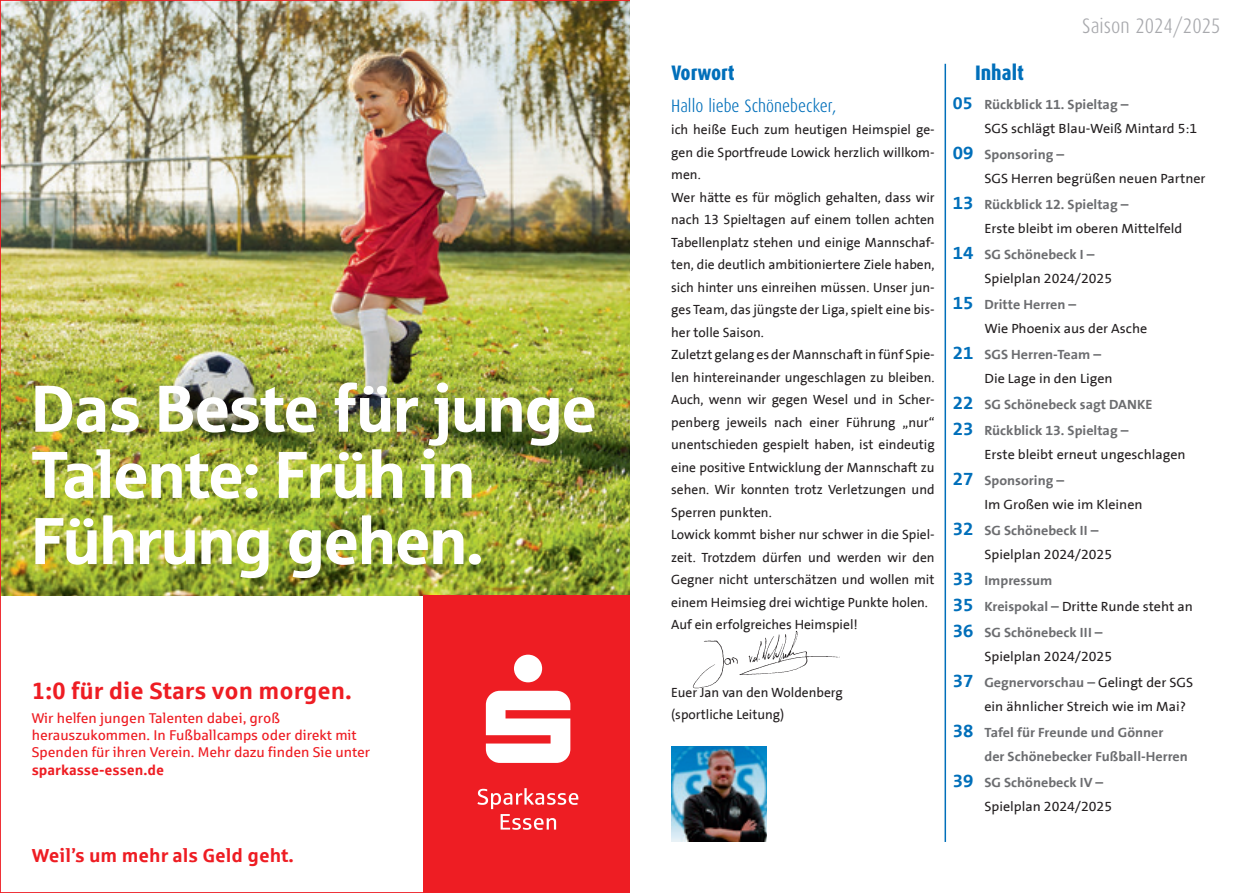
<style>
.page{position:relative;width:1259px;height:893px;background:#fff}
.page>*{position:absolute;margin:0;border:0;box-sizing:border-box;transform-origin:0 0}
.t1{font:66.15px/66.2px "Sparkasse Head";color:#fff}
.t2{font:700 23.7px "Sparkasse Rg";color:#ee1d23}
.t3{font:300 21px "Dax Condensed";color:#a8a9ad}
.t4{font:800 21px "Dax Condensed";color:#006fba}
.t5{font:700 18.9px "Sparkasse Rg";color:#ee1d23}
.t6{font:300 18px "Dax Condensed";color:#006fba}
.t7{font:14.1px/17.1px "Sparkasse Rg";color:#ee1d23}
.t8{font:13.5px/22.5px "The Sans Office";color:#231f20;text-align:justify}
.t9{font:13.5px/24px "The Sans Office";color:#231f20;scale:1.04 1}
.t10{font:700 13.5px/24px "The Sans Office";color:#6c6d70;scale:1.04 1}
.s1{font-weight:700}
.s2{font-weight:700;font-size:17.25px;color:#006fba}
.s3{font-weight:700;color:#6c6d70}
.s4{font-weight:700;font-size:18px;color:#006fba}
.s5{font-size:18px;color:#006fba}
</style>
<div class="page">
<img style="left:0;top:0;width:629px;height:893px">
<hr style="left:944px;top:64px;width:2px;height:778px;background:#006fba">
<img style="left:671px;top:747px;width:95px;height:95px">
<img style="left:692px;top:630px;width:148px;height:59px">
<p class="t1" style="left:32px;top:373px;width:566px">Das Beste für junge<br>Talente: Früh in<br>Führung gehen.</p>
<p class="t2" style="left:32px;top:676px;width:322px">1:0 für die Stars von morgen.</p>
<p class="t7" style="left:32px;top:709px;width:340px">Wir helfen jungen Talenten dabei, groß herauszukommen. In Fußballcamps oder direkt mit Spenden für ihren Verein. Mehr dazu finden Sie unter <span class="s1">sparkasse-essen.de</span></p>
<p class="t5" style="left:32px;top:843px;width:264px">Weil’s um mehr als Geld geht.</p>
<p class="t4" style="left:671px;top:61px;width:65px">Vorwort</p>
<p class="t6" style="left:671px;top:96px;width:167px">Hallo liebe Schönebecker,</p>
<p class="t8" style="left:671px;top:119px;width:265px">ich heiße Euch zum heutigen Heimspiel ge&shy;gen die Sportfreude Lowick herzlich willkom&shy;men.</p>
<p class="t8" style="left:671px;top:186px;width:265px">Wer hätte es für möglich gehalten, dass wir nach 13 Spieltagen auf einem tollen achten Tabellenplatz stehen und einige Mannschaf&shy;ten, die deutlich ambitioniertere Ziele haben, sich hinter uns einreihen müssen. Unser jun&shy;ges Team, das jüngste der Liga, spielt eine bis&shy;her tolle Saison.</p>
<p class="t8" style="left:671px;top:344px;width:265px">Zuletzt gelang es der Mannschaft in fünf Spie&shy;len hintereinander ungeschlagen zu bleiben.<br>Auch, wenn wir gegen Wesel und in Scher&shy;penberg jeweils nach einer Führung „nur“ unentschieden gespielt haben, ist eindeutig eine positive Entwicklung der Mannschaft zu sehen. Wir konnten trotz Verletzungen und Sperren punkten.</p>
<p class="t8" style="left:671px;top:524px;width:265px">Lowick kommt bisher nur schwer in die Spiel&shy;zeit. Trotzdem dürfen und werden wir den Gegner nicht unterschätzen und wollen mit einem Heimsieg drei wichtige Punkte holen.</p>
<p class="t8" style="left:671px;top:614px;width:188px">Auf ein erfolgreiches Heimspiel!</p>
<p class="t8" style="left:671px;top:681px;width:173px">Euer Jan van den Woldenberg</p>
<p class="t8" style="left:671px;top:704px;width:115px">(sportliche Leitung)</p>
<h3 class="t3" style="left:1082px;top:14px;width:140px">Saison 2024/2025</h3>
<p class="t4" style="left:975px;top:61px;width:50px">Inhalt</p>
<p class="t9" style="left:984px;top:92px;width:206px;text-indent:-32px"><span class="s2">05</span> <span class="s3">Rückblick 11. Spieltag –<br></span>SGS schlägt Blau-Weiß Mintard 5:1</p>
<p class="t9" style="left:984px;top:142px;width:214px;text-indent:-32px"><span class="s4">09</span> <span class="s3">Sponsoring –<br></span>SGS Herren begrüßen neuen Partner</p>
<p class="t9" style="left:984px;top:192px;width:192px;text-indent:-32px"><span class="s4">13</span> <span class="s3">Rückblick 12. Spieltag –<br></span>Erste bleibt im oberen Mittelfeld</p>
<p class="t9" style="left:984px;top:242px;width:124px;text-indent:-32px"><span class="s4">14</span> <span class="s3">SG Schönebeck I –<br></span>Spielplan 2024/2025</p>
<p class="t9" style="left:984px;top:292px;width:158px;text-indent:-32px"><span class="s4">15</span> <span class="s3">Dritte Herren –<br></span>Wie Phoenix aus der Asche</p>
<p class="t9" style="left:984px;top:343px;width:125px;text-indent:-32px"><span class="s4">21</span> <span class="s3">SGS Herren-Team –<br></span>Die Lage in den Ligen</p>
<p class="t10" style="left:953px;top:393px;width:193px"><span class="s5">22</span> SG Schönebeck sagt DANKE</p>
<p class="t9" style="left:984px;top:419px;width:195px;text-indent:-32px"><span class="s4">23</span> <span class="s3">Rückblick 13. Spieltag –<br></span>Erste bleibt erneut ungeschlagen</p>
<p class="t9" style="left:984px;top:469px;width:154px;text-indent:-32px"><span class="s4">27</span> <span class="s3">Sponsoring –<br></span>Im Großen wie im Kleinen</p>
<p class="t9" style="left:984px;top:519px;width:124px;text-indent:-32px"><span class="s4">32</span> <span class="s3">SG Schönebeck II –<br></span>Spielplan 2024/2025</p>
<p class="t10" style="left:953px;top:569px;width:97px"><span class="s5">33</span> Impressum</p>
<p class="t9" style="left:953px;top:595px;width:232px"><span class="s4">35</span> <span class="s3">Kreispokal –</span> Dritte Runde steht an</p>
<p class="t9" style="left:984px;top:621px;width:124px;text-indent:-32px"><span class="s4">36</span> <span class="s3">SG Schönebeck III –<br></span>Spielplan 2024/2025</p>
<p class="t9" style="left:984px;top:671px;width:202px;text-indent:-32px"><span class="s4">37</span> <span class="s3">Gegnervorschau –</span> Gelingt der SGS ein ähnlicher Streich wie im Mai?</p>
<p class="t10" style="left:984px;top:721px;width:197px;text-indent:-32px"><span class="s5">38</span> Tafel für Freunde und Gönner<br>der Schönebecker Fußball-Herren</p>
<p class="t9" style="left:984px;top:771px;width:124px;text-indent:-32px"><span class="s4">39</span> <span class="s3">SG Schönebeck IV –<br></span>Spielplan 2024/2025</p>
</div>
